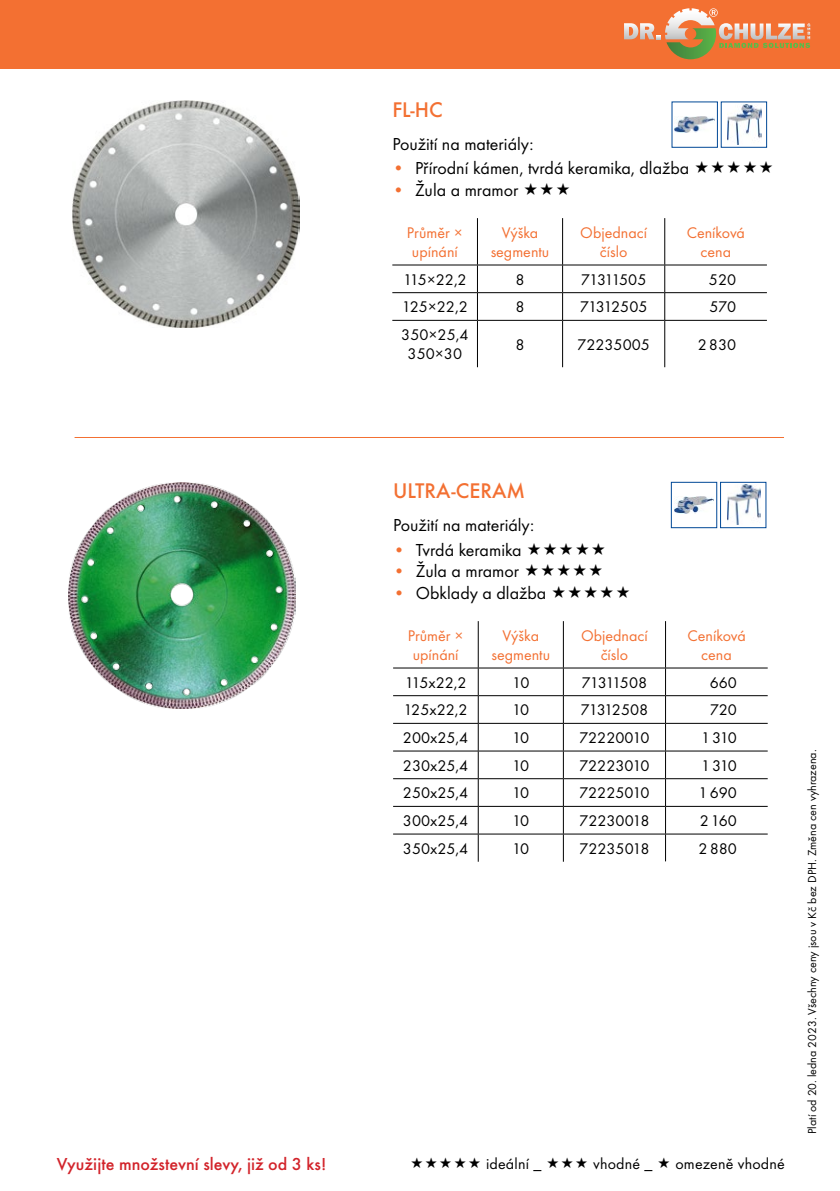
<style>
.page{position:relative;width:840px;height:1191px;background:#fff}
.page>*{position:absolute;margin:0;border:0;box-sizing:border-box;transform-origin:0 0}
.t1{font:500 22px "Futura TOT";color:#f37032}
.t2{font:18px "Futura TOT";color:#000}
.t3{font:500 18px "Futura TOT";color:#d2232a}
.t4{font:16px/19.2px "Futura TOT";color:#000;text-align:center}
.t5{font:16px/19.2px "Futura TOT";color:#f37032;text-align:center}
.t6{font:16px "Futura TOT";letter-spacing:-.08em;color:#000}
.t7{font:16px "Futura TOT";letter-spacing:-.045em;color:#000}
.t8{font:12px "Futura TOT";color:#000}
.s1{color:#f37032}
</style>
<div class="page">
<div style="left:0;top:0;width:839px;height:68px;background:#f37032"></div>
<img style="left:68px;top:482px;width:227px;height:227px">
<hr style="left:477px;top:621px;width:1px;height:46px;background:#000">
<hr style="left:562px;top:621px;width:1px;height:46px;background:#000">
<hr style="left:664px;top:621px;width:1px;height:46px;background:#000">
<hr style="left:393px;top:667px;width:85px;height:1px;background:#000">
<hr style="left:478px;top:667px;width:85px;height:1px;background:#000">
<hr style="left:563px;top:667px;width:102px;height:1px;background:#000">
<hr style="left:665px;top:667px;width:102px;height:1px;background:#000">
<hr style="left:393px;top:695px;width:85px;height:1px;background:#000">
<hr style="left:478px;top:695px;width:85px;height:1px;background:#000">
<hr style="left:563px;top:695px;width:102px;height:1px;background:#000">
<hr style="left:665px;top:695px;width:102px;height:1px;background:#000">
<hr style="left:393px;top:723px;width:85px;height:1px;background:#000">
<hr style="left:478px;top:723px;width:85px;height:1px;background:#000">
<hr style="left:563px;top:723px;width:102px;height:1px;background:#000">
<hr style="left:665px;top:723px;width:102px;height:1px;background:#000">
<hr style="left:393px;top:750px;width:85px;height:1px;background:#000">
<hr style="left:478px;top:750px;width:85px;height:1px;background:#000">
<hr style="left:563px;top:750px;width:102px;height:1px;background:#000">
<hr style="left:665px;top:750px;width:102px;height:1px;background:#000">
<hr style="left:393px;top:778px;width:85px;height:1px;background:#000">
<hr style="left:478px;top:778px;width:85px;height:1px;background:#000">
<hr style="left:563px;top:778px;width:102px;height:1px;background:#000">
<hr style="left:665px;top:778px;width:102px;height:1px;background:#000">
<hr style="left:393px;top:806px;width:85px;height:1px;background:#000">
<hr style="left:478px;top:806px;width:85px;height:1px;background:#000">
<hr style="left:563px;top:806px;width:102px;height:1px;background:#000">
<hr style="left:665px;top:806px;width:102px;height:1px;background:#000">
<hr style="left:393px;top:833px;width:85px;height:1px;background:#000">
<hr style="left:478px;top:833px;width:85px;height:1px;background:#000">
<svg style="left:477px;top:668px;width:1px;height:193px"></svg>
<hr style="left:563px;top:833px;width:102px;height:1px;background:#000">
<svg style="left:562px;top:668px;width:1px;height:193px"></svg>
<hr style="left:665px;top:833px;width:102px;height:1px;background:#000">
<svg style="left:664px;top:668px;width:1px;height:167px"></svg>
<hr style="left:74px;top:437px;width:709px;height:1px;background:#f37032">
<svg style="left:624px;top:8px;width:185px;height:51px"></svg>
<img style="left:727px;top:485px;width:33px;height:39px">
<div style="left:720px;top:482px;width:45px;height:46px;border:1px solid #004896"></div>
<img style="left:674px;top:496px;width:39px;height:17px">
<div style="left:670px;top:482px;width:46px;height:46px;border:1px solid #004896"></div>
<img style="left:72px;top:101px;width:227px;height:226px">
<hr style="left:477px;top:218px;width:1px;height:47px;background:#000">
<hr style="left:562px;top:218px;width:1px;height:47px;background:#000">
<hr style="left:664px;top:218px;width:1px;height:47px;background:#000">
<hr style="left:392px;top:265px;width:85px;height:1px;background:#000">
<hr style="left:477px;top:265px;width:85px;height:1px;background:#000">
<hr style="left:562px;top:265px;width:102px;height:1px;background:#000">
<hr style="left:664px;top:265px;width:102px;height:1px;background:#000">
<hr style="left:392px;top:292px;width:85px;height:1px;background:#000">
<hr style="left:477px;top:292px;width:85px;height:1px;background:#000">
<svg style="left:477px;top:265px;width:1px;height:55px"></svg>
<hr style="left:562px;top:292px;width:102px;height:1px;background:#000">
<svg style="left:562px;top:265px;width:1px;height:55px"></svg>
<hr style="left:664px;top:292px;width:102px;height:1px;background:#000">
<svg style="left:664px;top:265px;width:1px;height:55px"></svg>
<hr style="left:477px;top:321px;width:1px;height:46px;background:#000">
<hr style="left:562px;top:321px;width:1px;height:46px;background:#000">
<hr style="left:664px;top:321px;width:1px;height:46px;background:#000">
<hr style="left:392px;top:320px;width:85px;height:1px;background:#000">
<hr style="left:477px;top:320px;width:85px;height:1px;background:#000">
<hr style="left:562px;top:320px;width:102px;height:1px;background:#000">
<hr style="left:664px;top:320px;width:102px;height:1px;background:#000">
<img style="left:727px;top:105px;width:33px;height:39px">
<img style="left:674px;top:116px;width:40px;height:17px">
<h1 class="t1" style="left:392px;top:96px;width:52px">FL-HC</h1>
<p class="t2" style="left:392px;top:133px;width:143px">Použití na materiály:</p>
<p class="t2" style="left:392px;top:157px;width:298px"><span class="s1">•</span> Přírodní kámen, tvrdá keramika, dlažba</p>
<p class="t2" style="left:392px;top:179px;width:127px"><span class="s1">•</span> Žula a mramor</p>
<p class="t5" style="left:406px;top:223px;width:57px">Průměr × upínání</p>
<p class="t5" style="left:490px;top:223px;width:60px">Výška segmentu</p>
<p class="t5" style="left:580px;top:223px;width:68px">Objednací číslo</p>
<p class="t5" style="left:686px;top:223px;width:60px">Ceníková cena</p>
<p class="t4" style="left:403px;top:270px;width:65px">115×22,2</p>
<p class="t4" style="left:515px;top:270px;width:11px">8</p>
<p class="t6" style="left:580px;top:270px;width:67px">71311505</p>
<p class="t4" style="left:708px;top:270px;width:29px">520</p>
<p class="t4" style="left:402px;top:297px;width:67px">125×22,2</p>
<p class="t4" style="left:515px;top:297px;width:11px">8</p>
<p class="t7" style="left:579px;top:297px;width:69px">71312505</p>
<p class="t4" style="left:709px;top:297px;width:28px">570</p>
<p class="t4" style="left:401px;top:325px;width:69px">350×25,4<br>350×30</p>
<p class="t4" style="left:515px;top:334px;width:11px">8</p>
<p class="t4" style="left:577px;top:334px;width:74px">72235005</p>
<p class="t4" style="left:697px;top:334px;width:40px">2830</p>
<h1 class="t1" style="left:393px;top:478px;width:134px">ULTRA-CERAM</h1>
<p class="t2" style="left:393px;top:514px;width:143px">Použití na materiály:</p>
<p class="t2" style="left:393px;top:539px;width:130px"><span class="s1">•</span> Tvrdá keramika</p>
<p class="t2" style="left:393px;top:560px;width:127px"><span class="s1">•</span> Žula a mramor</p>
<p class="t2" style="left:393px;top:582px;width:155px"><span class="s1">•</span> Obklady a dlažba</p>
<p class="t5" style="left:407px;top:626px;width:57px">Průměr × upínání</p>
<p class="t5" style="left:491px;top:626px;width:60px">Výška segmentu</p>
<p class="t5" style="left:580px;top:626px;width:68px">Objednací číslo</p>
<p class="t5" style="left:687px;top:626px;width:60px">Ceníková cena</p>
<p class="t4" style="left:404px;top:672px;width:63px">115x22,2</p>
<p class="t4" style="left:512px;top:672px;width:19px">10</p>
<p class="t6" style="left:581px;top:673px;width:67px">71311508</p>
<p class="t4" style="left:709px;top:672px;width:29px">660</p>
<p class="t4" style="left:403px;top:700px;width:65px">125x22,2</p>
<p class="t4" style="left:512px;top:700px;width:19px">10</p>
<p class="t7" style="left:580px;top:700px;width:69px">71312508</p>
<p class="t4" style="left:709px;top:700px;width:29px">720</p>
<p class="t4" style="left:402px;top:728px;width:67px">200x25,4</p>
<p class="t4" style="left:512px;top:728px;width:19px">10</p>
<p class="t4" style="left:578px;top:728px;width:72px">72220010</p>
<p class="t4" style="left:700px;top:728px;width:37px">1 310</p>
<p class="t4" style="left:402px;top:755px;width:67px">230x25,4</p>
<p class="t4" style="left:512px;top:755px;width:19px">10</p>
<p class="t4" style="left:578px;top:755px;width:72px">72223010</p>
<p class="t4" style="left:700px;top:755px;width:37px">1 310</p>
<p class="t4" style="left:402px;top:783px;width:67px">250x25,4</p>
<p class="t4" style="left:512px;top:783px;width:19px">10</p>
<p class="t4" style="left:578px;top:783px;width:72px">72225010</p>
<p class="t4" style="left:698px;top:783px;width:40px">1690</p>
<p class="t4" style="left:402px;top:811px;width:67px">300x25,4</p>
<p class="t4" style="left:512px;top:811px;width:19px">10</p>
<p class="t4" style="left:579px;top:811px;width:72px">72230018</p>
<p class="t4" style="left:699px;top:811px;width:39px">2160</p>
<p class="t4" style="left:402px;top:838px;width:67px">350x25,4</p>
<p class="t4" style="left:512px;top:838px;width:19px">10</p>
<p class="t4" style="left:579px;top:838px;width:72px">72235018</p>
<p class="t4" style="left:698px;top:838px;width:40px">2880</p>
<p class="t3" style="left:57px;top:1153px;width:271px">Využijte množstevní slevy, již od 3 ks!</p>
<p class="t4" style="left:486px;top:1154px;width:57px">ideální _</p>
<p class="t4" style="left:592px;top:1154px;width:61px">vhodné _</p>
<p class="t4" style="left:675px;top:1154px;width:111px">omezeně vhodné</p>
<p class="t8" style="left:804px;top:1134px;width:386px;rotate:-90deg">Platí od 20. ledna 2023. Všechny ceny jsou v Kč bez DPH. Změna cen vyhrazena.</p>
</div>
